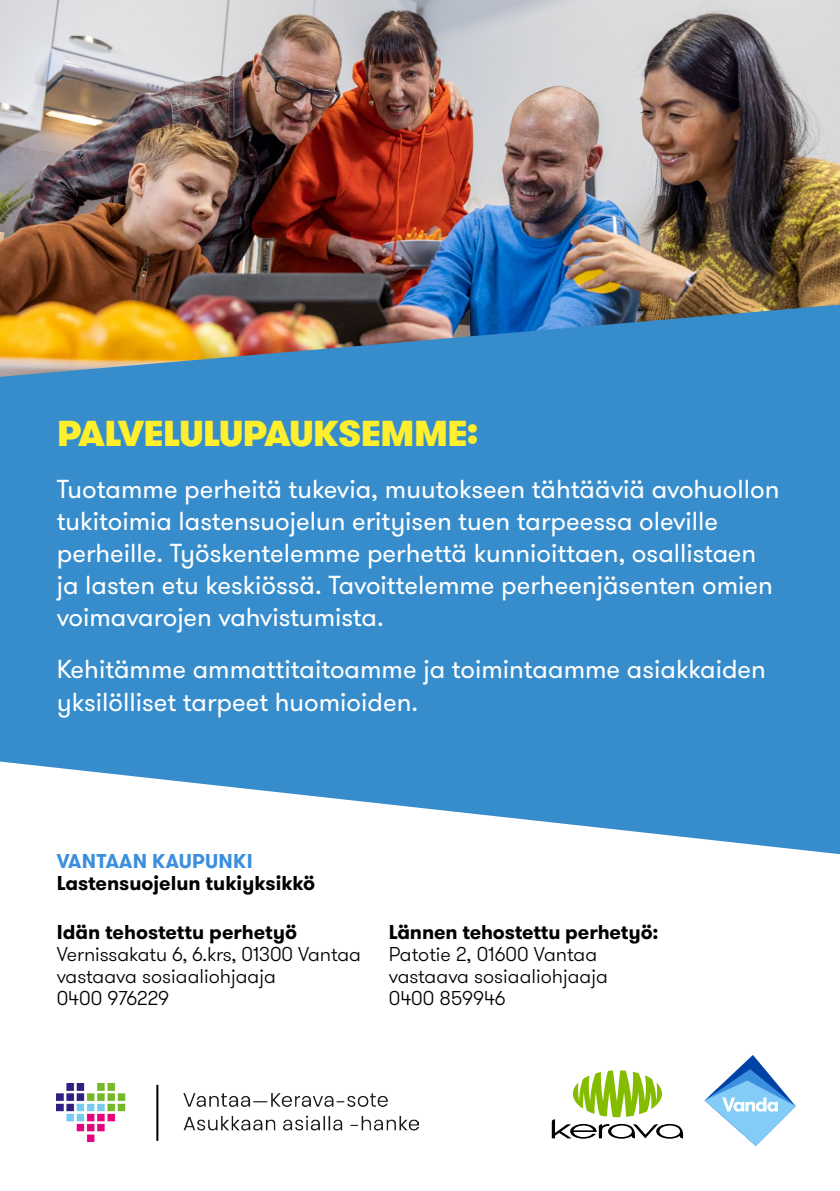
<style>
.page{position:relative;width:840px;height:1191px;background:#fff}
.page>*{position:absolute;margin:0;border:0;box-sizing:border-box;transform-origin:0 0}
.t1{font:900 36px "GT Walsheim";letter-spacing:-.015em;color:#ffef2c}
.t2{font:26px/32px "GT Walsheim";color:#fff}
.t3{font:300 20px/22px "GT Walsheim";color:#000}
.t4{font:700 20px "GT Walsheim";color:#000}
.t5{font:700 20px "GT Walsheim";letter-spacing:.015em;color:#3c8fde}
</style>
<div class="page">
<img style="left:0;top:0;width:839px;height:304px">
<svg style="left:0;top:304px;width:839px;height:550px;background:#4f96c7"></svg>
<svg style="left:551px;top:1070px;width:131px;height:68px"></svg>
<svg style="left:704px;top:1055px;width:91px;height:90px"></svg>
<img style="left:56px;top:1083px;width:362px;height:58px">
<h1 class="t1" style="left:57px;top:409px;width:423px">PALVELULUPAUKSEMME:</h1>
<p class="t2" style="left:57px;top:474px;width:723px">Tuotamme perheitä tukevia, muutokseen tähtääviä avohuollon tukitoimia lastensuojelun erityisen tuen tarpeessa oleville perheille. Työskentelemme perhettä kunnioittaen, osallistaen ja lasten etu keskiössä. Tavoittelemme perheenjäsenten omien voimavarojen vahvistumista.</p>
<p class="t2" style="left:57px;top:654px;width:710px">Kehitämme ammattitaitoamme ja toimintaamme asiakkaiden yksilölliset tarpeet huomioiden.</p>
<p class="t5" style="left:57px;top:848px;width:197px">VANTAAN KAUPUNKI</p>
<p class="t4" style="left:57px;top:870px;width:259px">Lastensuojelun tukiyksikkö</p>
<p class="t4" style="left:57px;top:918px;width:242px">Idän tehostettu perhetyö</p>
<p class="t3" style="left:57px;top:943px;width:305px">Vernissakatu 6, 6.krs, 01300 Vantaa vastaava sosiaaliohjaaja<br>0400 976229</p>
<p class="t4" style="left:388px;top:918px;width:271px">Lännen tehostettu perhetyö:</p>
<p class="t3" style="left:388px;top:943px;width:220px">Patotie 2, 01600 Vantaa vastaava sosiaaliohjaaja<br>0400 859946</p>
</div>
